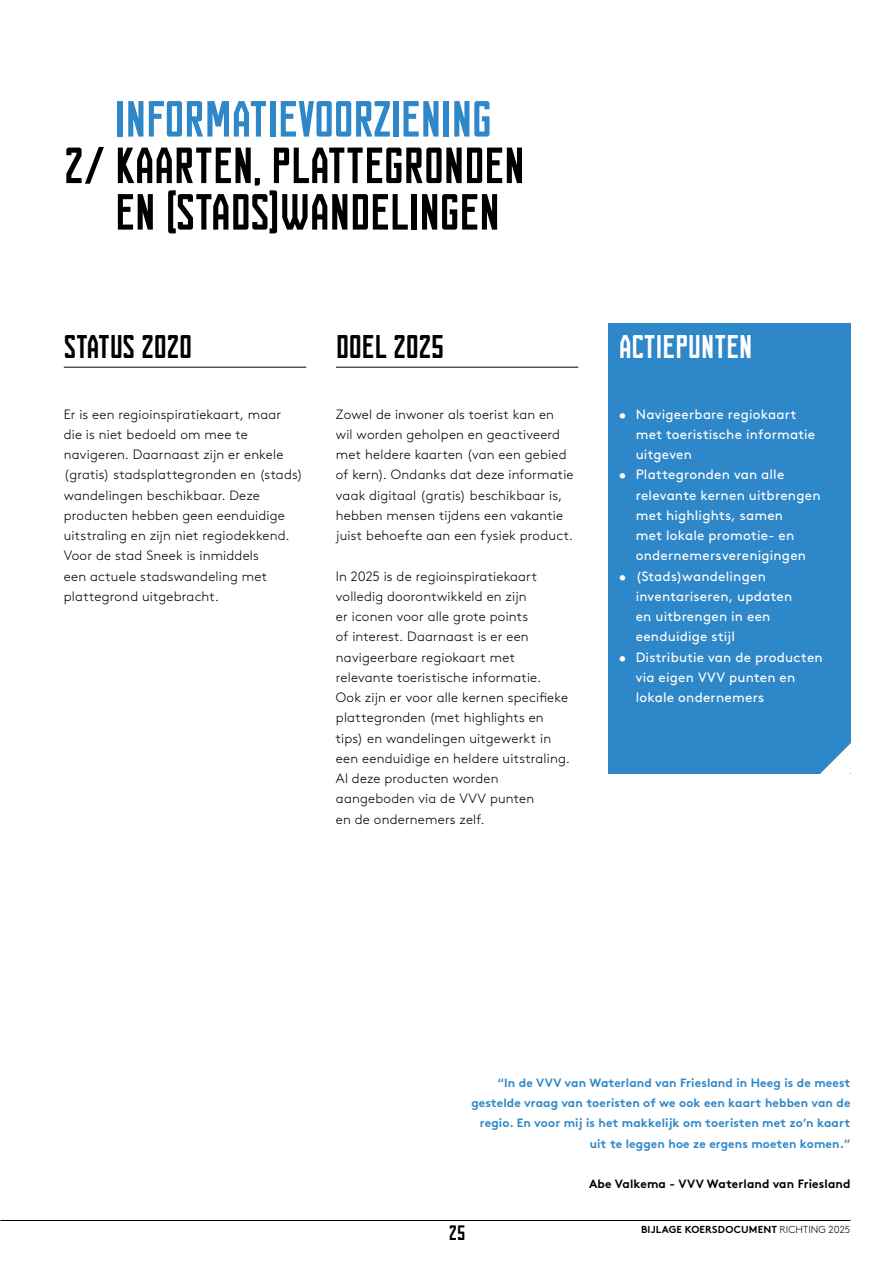
<style>
.page{position:relative;width:893px;height:1263px;background:#fff}
.page>*{position:absolute;margin:0;border:0;box-sizing:border-box;transform-origin:0 0}
.t1{font:condensed 51px/46.5px "FUNCTION";letter-spacing:-.015em;color:#000;text-align:center}
.t2{font:condensed 51px "FUNCTION";letter-spacing:-.015em;color:#2e87c8}
.t3{font:condensed 33px "FUNCTION";letter-spacing:-.015em;color:#000}
.t4{font:condensed 33px "FUNCTION";letter-spacing:-.015em;color:#fff}
.t5{font:condensed 21px "FUNCTION";color:#000}
.t6{font:300 13.5px/20.2px "Brown Std";letter-spacing:.015em;color:#000}
.t7{font:13.5px/20.2px "Brown Std";letter-spacing:.015em;color:#fff}
.t8{font:700 12px/20.2px "Brown Std";letter-spacing:.01em;color:#2e87c8;text-align:right}
.t9{font:700 12px "Brown Std";letter-spacing:.01em;color:#000}
.t10{font:700 10.2px "Brown Std";letter-spacing:.01em;color:#000}
.s1{font-weight:300}
</style>
<div class="page">
<hr style="left:0;top:1220px;width:850px;height:1px;background:#000">
<hr style="left:64px;top:367px;width:242px;height:1px;background:#000">
<hr style="left:336px;top:367px;width:242px;height:1px;background:#000">
<div style="left:608px;top:323px;width:242px;height:450px;background:#2e87c8"></div>
<svg style="left:820px;top:736px;width:31px;height:38px"></svg>
<h1 class="t2" style="left:115px;top:91px;width:379px">INFORMATIEVOORZIENING</h1>
<h1 class="t1" style="left:64px;top:142px;width:463px">2/ KAARTEN, PLATTEGRONDEN<br>EN (STADS)WANDELINGEN</h1>
<h2 class="t3" style="left:64px;top:328px;width:130px">STATUS 2020</h2>
<p class="t6" style="left:64px;top:404px;width:241px">Er is een regioinspiratiekaart, maar die is niet bedoeld om mee te navigeren. Daarnaast zijn er enkele (gratis) stadsplattegronden en (stads) wandelingen beschikbaar. Deze producten hebben geen eenduidige uitstraling en zijn niet regiodekkend.<br>Voor de stad Sneek is inmiddels<br>een actuele stadswandeling met plattegrond uitgebracht.</p>
<h2 class="t3" style="left:336px;top:328px;width:110px">DOEL 2025</h2>
<p class="t6" style="left:336px;top:404px;width:239px">Zowel de inwoner als toerist kan en wil worden geholpen en geactiveerd met heldere kaarten (van een gebied of kern). Ondanks dat deze informatie vaak digitaal (gratis) beschikbaar is, hebben mensen tijdens een vakantie juist behoefte aan een fysiek product.</p>
<p class="t6" style="left:336px;top:566px;width:235px">In 2025 is de regioinspiratiekaart volledig doorontwikkeld en zijn<br>er iconen voor alle grote points<br>of interest. Daarnaast is er een navigeerbare regiokaart met relevante toeristische informatie.<br>Ook zijn er voor alle kernen specifieke plattegronden (met highlights en tips) en wandelingen uitgewerkt in een eenduidige en heldere uitstraling.<br>Al deze producten worden aangeboden via de VVV punten<br>en de ondernemers zelf.</p>
<h2 class="t4" style="left:619px;top:328px;width:135px">ACTIEPUNTEN</h2>
<p class="t7" style="left:636px;top:404px;width:181px;text-indent:-17px">• Navigeerbare regiokaart met toeristische informatie uitgeven</p>
<p class="t7" style="left:636px;top:465px;width:186px;text-indent:-17px">• Plattegronden van alle relevante kernen uitbrengen met highlights, samen<br>met lokale promotie- en ondernemersverenigingen</p>
<p class="t7" style="left:636px;top:566px;width:158px;text-indent:-17px">• (Stads)wandelingen inventariseren, updaten en uitbrengen in een eenduidige stijl</p>
<p class="t7" style="left:636px;top:647px;width:189px;text-indent:-17px">• Distributie van de producten via eigen VVV punten en lokale ondernemers</p>
<p class="t8" style="left:471px;top:1072px;width:380px">“In de VVV van Waterland van Friesland in Heeg is de meest gestelde vraag van toeristen of we ook een kaart hebben van de regio. En voor mij is het makkelijk om toeristen met zo’n kaart uit te leggen hoe ze ergens moeten komen.”</p>
<p class="t9" style="left:589px;top:1176px;width:263px">Abe Valkema - VVV Waterland van Friesland</p>
<h3 class="t5" style="left:449px;top:1222px;width:18px">25</h3>
<p class="t10" style="left:641px;top:1224px;width:211px">BIJLAGE KOERSDOCUMENT <span class="s1">RICHTING 2025</span></p>
</div>
